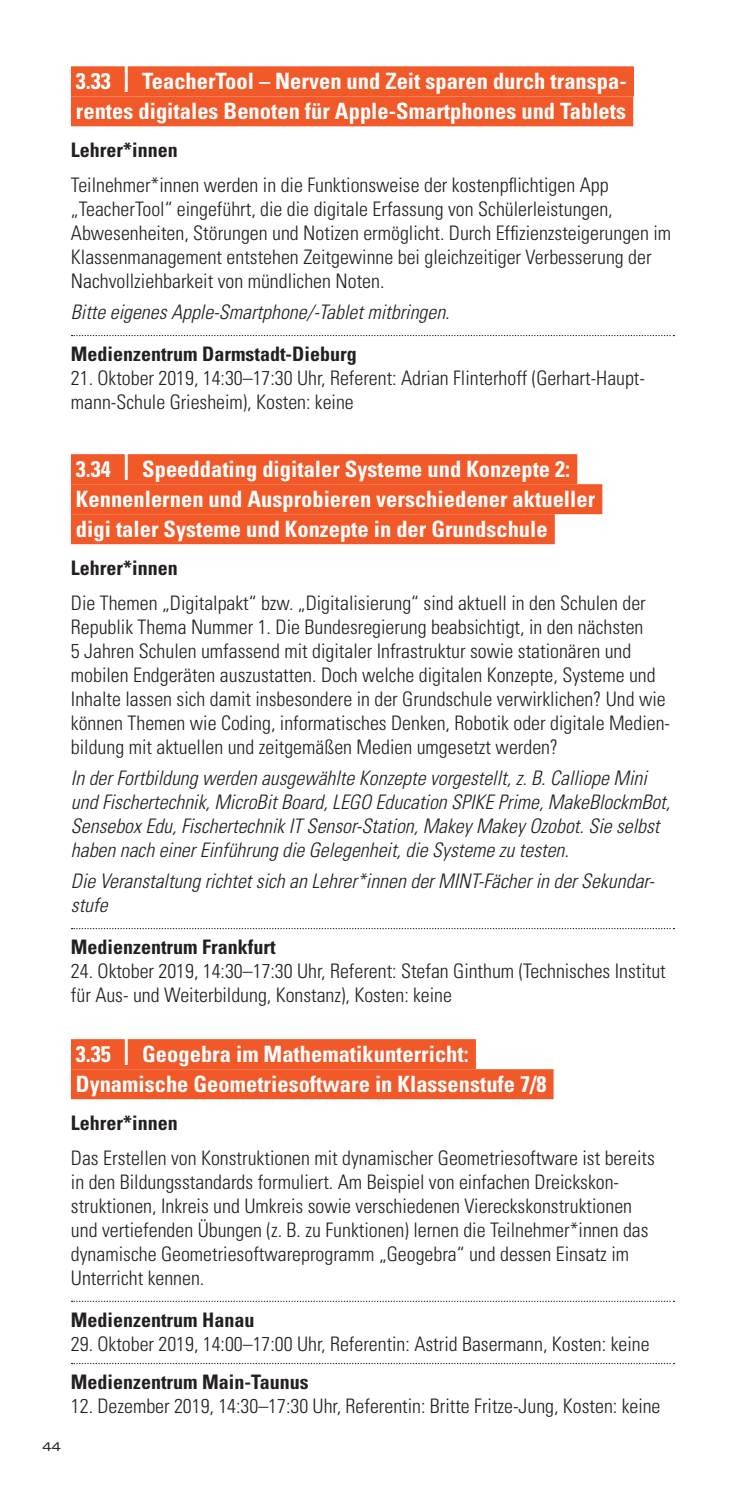
<style>
.page{position:relative;width:745px;height:1489px;background:#fff}
.page>*{position:absolute;margin:0;border:0;box-sizing:border-box;transform-origin:0 0}
.t1{font:700 condensed 22.5px/30px "Univers";color:#fff}
.t2{font:300 condensed 20px/24px "Univers";color:#231f20}
.t3{font:italic 300 condensed 20px/24px "Univers";color:#231f20}
.t4{font:700 condensed 20px "Univers";color:#231f20}
.t5{font:expanded 12.5px "Univers";color:#231f20}
.s1{font-weight:400;font-size:45px}
</style>
<div class="page">
<div style="left:71px;top:66px;width:562px;height:30px;background:#f15929"></div>
<div style="left:71px;top:96px;width:561px;height:30px;background:#f15929"></div>
<svg style="left:71px;top:335px;width:603px;height:1px"></svg>
<div style="left:71px;top:454px;width:506px;height:30px;background:#f15929"></div>
<div style="left:71px;top:484px;width:531px;height:30px;background:#f15929"></div>
<div style="left:71px;top:514px;width:483px;height:30px;background:#f15929"></div>
<svg style="left:71px;top:928px;width:603px;height:1px"></svg>
<div style="left:71px;top:1039px;width:404px;height:30px;background:#f15929"></div>
<div style="left:71px;top:1069px;width:482px;height:30px;background:#f15929"></div>
<svg style="left:71px;top:1300px;width:603px;height:1px"></svg>
<p class="t5" style="left:43px;top:1439px;width:20px">44</p>
<p class="t1" style="left:76px;top:66px;width:552px">3.33 <span class="s1">|</span> TeacherTool – Nerven und Zeit sparen durch transpa&shy;rentes digitales Benoten für Apple-Smartphones und Tablets</p>
<p class="t4" style="left:71px;top:138px;width:108px">Lehrer*innen</p>
<p class="t2" style="left:71px;top:173px;width:601px">Teilnehmer*innen werden in die Funktionsweise der kostenpflichtigen App „TeacherTool“ eingeführt, die die digitale Erfassung von Schülerleistungen, Abwesenheiten, Störungen und Notizen ermöglicht. Durch Effizienzsteigerungen im Klassenmanagement entstehen Zeitgewinne bei gleichzeitiger Verbesserung der Nachvollziehbarkeit von mündlichen Noten.</p>
<p class="t3" style="left:71px;top:300px;width:380px">Bitte eigenes Apple-Smartphone/-Tablet mitbringen.</p>
<p class="t4" style="left:71px;top:341px;width:287px">Medienzentrum Darmstadt-Dieburg</p>
<p class="t2" style="left:71px;top:365px;width:575px">21. Oktober 2019, 14:30–17:30 Uhr, Referent: Adrian Flinterhoff (Gerhart-Haupt&shy;mann-Schule Griesheim), Kosten: keine</p>
<p class="t1" style="left:76px;top:453px;width:520px">3.34 <span class="s1">|</span> Speeddating digitaler Systeme und Konzepte 2:<br>Kennenlernen und Ausprobieren verschiedener aktueller digi taler Systeme und Konzepte in der Grundschule</p>
<p class="t4" style="left:71px;top:556px;width:108px">Lehrer*innen</p>
<p class="t2" style="left:71px;top:590px;width:600px">Die Themen „Digitalpakt“ bzw. „Digitalisierung“ sind aktuell in den Schulen der Republik Thema Nummer 1. Die Bundesregierung beabsichtigt, in den nächsten<br>5 Jahren Schulen umfassend mit digitaler Infrastruktur sowie stationären und mobilen Endgeräten auszustatten. Doch welche digitalen Konzepte, Systeme und Inhalte lassen sich damit insbesondere in der Grundschule verwirklichen? Und wie können Themen wie Coding, informatisches Denken, Robotik oder digitale Medien&shy;bildung mit aktuellen und zeitgemäßen Medien umgesetzt werden?</p>
<p class="t3" style="left:71px;top:765px;width:600px">In der Fortbildung werden ausgewählte Konzepte vorgestellt, z. B. Calliope Mini und Fischertechnik, MicroBit Board, LEGO Education SPIKE Prime, MakeBlockmBot, Sensebox Edu, Fischertechnik IT Sensor-Station, Makey Makey Ozobot. Sie selbst haben nach einer Einführung die Gelegenheit, die Systeme zu testen.</p>
<p class="t3" style="left:71px;top:868px;width:584px">Die Veranstaltung richtet sich an Lehrer*innen der MINT-Fächer in der Sekundar&shy;stufe</p>
<p class="t4" style="left:71px;top:934px;width:206px">Medienzentrum Frankfurt</p>
<p class="t2" style="left:71px;top:958px;width:596px">24. Oktober 2019, 14:30–17:30 Uhr, Referent: Stefan Ginthum (Technisches Institut für Aus- und Weiterbildung, Konstanz), Kosten: keine</p>
<p class="t1" style="left:76px;top:1038px;width:471px">3.35 <span class="s1">|</span> Geogebra im Mathematikunterricht:<br>Dynamische Geometriesoftware in Klassenstufe 7/8</p>
<p class="t4" style="left:71px;top:1110px;width:108px">Lehrer*innen</p>
<p class="t2" style="left:71px;top:1145px;width:585px">Das Erstellen von Konstruktionen mit dynamischer Geometriesoftware ist bereits in den Bildungsstandards formuliert. Am Beispiel von einfachen Dreickskon&shy;struktionen, Inkreis und Umkreis sowie verschiedenen Viereckskonstruktionen und vertiefenden Übungen (z. B. zu Funktionen) lernen die Teilnehmer*innen das dynamische Geometriesoftwareprogramm „Geogebra“ und dessen Einsatz im Unterricht kennen.</p>
<p class="t4" style="left:71px;top:1307px;width:185px">Medienzentrum Hanau</p>
<p class="t2" style="left:71px;top:1331px;width:579px">29. Oktober 2019, 14:00–17:00 Uhr, Referentin: Astrid Basermann, Kosten: keine</p>
<p class="t4" style="left:71px;top:1369px;width:239px">Medienzentrum Main-Taunus</p>
<p class="t2" style="left:71px;top:1393px;width:590px">12. Dezember 2019, 14:30–17:30 Uhr, Referentin: Britte Fritze-Jung, Kosten: keine</p>
</div>
